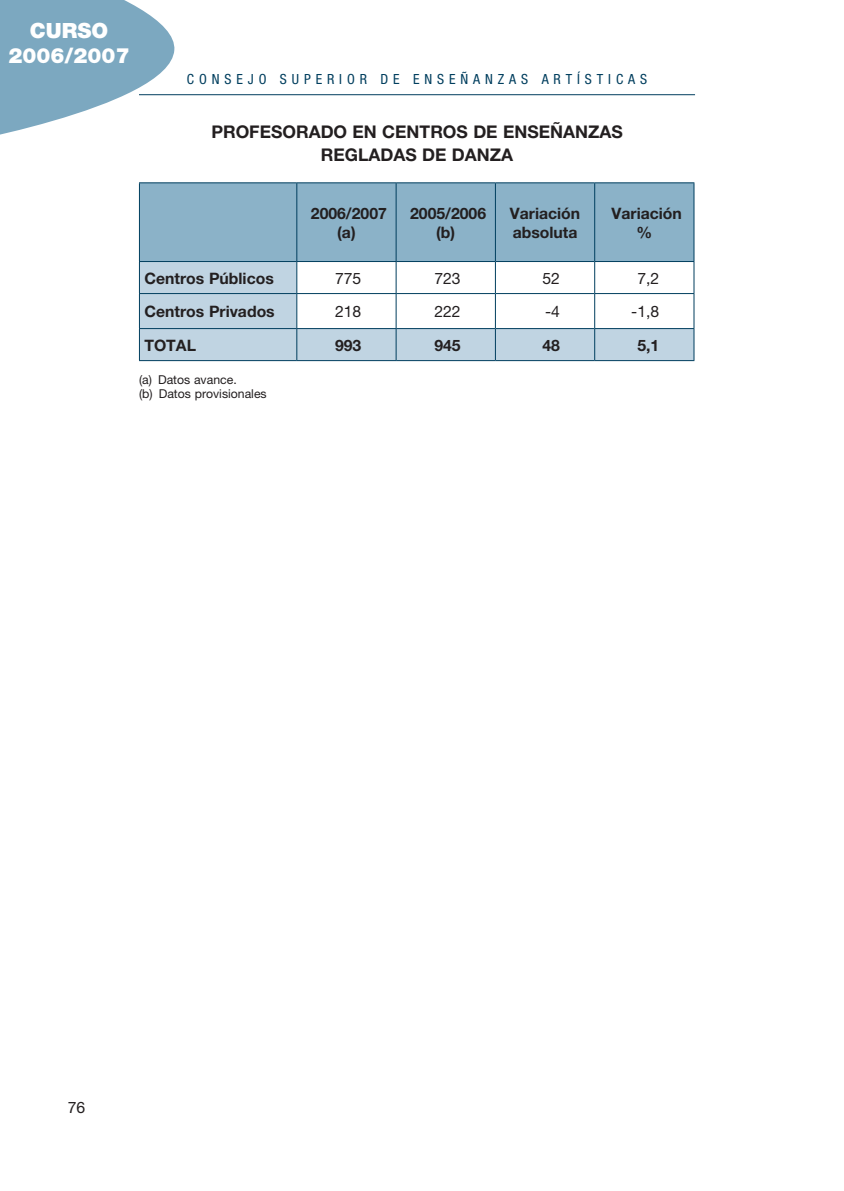
<style>
.page{position:relative;width:844px;height:1191px;background:#fff}
.page>*{position:absolute;margin:0;border:0;box-sizing:border-box;transform-origin:0 0}
.t1{font:900 21px/25.2px "Helvetica Neue";color:#fff;text-align:center}
.t2{font:700 17.5px/22.8px "Helvetica Neue";color:#231f20;text-align:center}
.t3{font:700 15.75px/18.9px "Helvetica Neue";color:#231f20;text-align:center}
.t4{font:15.75px "Helvetica Neue";color:#231f20}
.t5{font:condensed 14px "Helvetica Neue";letter-spacing:.35em;color:#003e5e}
._04-PIES_TABLAS{font:12.25px "Helvetica Neue";color:#231f20}
</style>
<div class="page">
<hr style="left:139px;top:94px;width:555px;height:1px;background:#003e5e">
<svg style="left:0;top:0;width:179px;height:135px"></svg>
<div style="left:140px;top:183px;width:553px;height:78px;background:#8bb2c8"></div>
<div style="left:140px;top:262px;width:553px;height:98px;background:#c0d4e2"></div>
<svg style="left:297px;top:262px;width:396px;height:66px"></svg>
<hr style="left:395px;top:262px;width:1px;height:31px;background:#003e5e">
<hr style="left:495px;top:262px;width:1px;height:31px;background:#003e5e">
<hr style="left:594px;top:262px;width:1px;height:31px;background:#003e5e">
<hr style="left:693px;top:262px;width:1px;height:31px;background:#003e5e">
<hr style="left:297px;top:293px;width:99px;height:1px;background:#003e5e">
<hr style="left:396px;top:293px;width:99px;height:1px;background:#003e5e">
<hr style="left:395px;top:294px;width:1px;height:34px;background:#003e5e">
<hr style="left:495px;top:293px;width:99px;height:1px;background:#003e5e">
<hr style="left:495px;top:294px;width:1px;height:34px;background:#003e5e">
<hr style="left:594px;top:293px;width:100px;height:1px;background:#003e5e">
<hr style="left:594px;top:294px;width:1px;height:34px;background:#003e5e">
<hr style="left:693px;top:294px;width:1px;height:34px;background:#003e5e">
<hr style="left:139px;top:262px;width:1px;height:31px;background:#003e5e">
<hr style="left:139px;top:294px;width:1px;height:34px;background:#003e5e">
<hr style="left:296px;top:262px;width:1px;height:31px;background:#003e5e">
<hr style="left:296px;top:294px;width:1px;height:34px;background:#003e5e">
<hr style="left:139px;top:293px;width:158px;height:1px;background:#003e5e">
<hr style="left:139px;top:329px;width:1px;height:31px;background:#003e5e">
<hr style="left:139px;top:328px;width:158px;height:1px;background:#003e5e">
<hr style="left:297px;top:328px;width:99px;height:1px;background:#003e5e">
<hr style="left:396px;top:328px;width:99px;height:1px;background:#003e5e">
<hr style="left:495px;top:328px;width:99px;height:1px;background:#003e5e">
<hr style="left:594px;top:328px;width:100px;height:1px;background:#003e5e">
<hr style="left:296px;top:329px;width:1px;height:31px;background:#003e5e">
<hr style="left:395px;top:329px;width:1px;height:31px;background:#003e5e">
<hr style="left:495px;top:329px;width:1px;height:31px;background:#003e5e">
<hr style="left:594px;top:329px;width:1px;height:31px;background:#003e5e">
<hr style="left:693px;top:329px;width:1px;height:31px;background:#003e5e">
<hr style="left:139px;top:360px;width:158px;height:1px;background:#003e5e">
<hr style="left:297px;top:360px;width:99px;height:1px;background:#003e5e">
<hr style="left:396px;top:360px;width:99px;height:1px;background:#003e5e">
<hr style="left:495px;top:360px;width:99px;height:1px;background:#003e5e">
<hr style="left:594px;top:360px;width:100px;height:1px;background:#003e5e">
<hr style="left:139px;top:182px;width:158px;height:1px;background:#003e5e">
<hr style="left:139px;top:183px;width:1px;height:78px;background:#003e5e">
<hr style="left:139px;top:261px;width:158px;height:1px;background:#003e5e">
<hr style="left:297px;top:182px;width:99px;height:1px;background:#003e5e">
<hr style="left:296px;top:183px;width:1px;height:78px;background:#003e5e">
<hr style="left:297px;top:261px;width:99px;height:1px;background:#003e5e">
<hr style="left:396px;top:182px;width:99px;height:1px;background:#003e5e">
<hr style="left:395px;top:183px;width:1px;height:78px;background:#003e5e">
<hr style="left:396px;top:261px;width:99px;height:1px;background:#003e5e">
<hr style="left:495px;top:182px;width:99px;height:1px;background:#003e5e">
<hr style="left:495px;top:183px;width:1px;height:78px;background:#003e5e">
<hr style="left:495px;top:261px;width:99px;height:1px;background:#003e5e">
<hr style="left:594px;top:182px;width:100px;height:1px;background:#003e5e">
<hr style="left:594px;top:183px;width:1px;height:78px;background:#003e5e">
<hr style="left:693px;top:183px;width:1px;height:78px;background:#003e5e">
<hr style="left:594px;top:261px;width:100px;height:1px;background:#003e5e">
<h1 class="t1" style="left:8px;top:18px;width:123px">CURSO<br>2006/2007</h1>
<p class="t5" style="left:187px;top:71px;width:461px">CONSEJO SUPERIOR DE ENSEÑANZAS ARTÍSTICAS</p>
<p class="t2" style="left:211px;top:120px;width:413px">PROFESORADO EN CENTROS DE ENSEÑANZAS<br>REGLADAS DE DANZA</p>
<p class="t3" style="left:311px;top:203px;width:77px">2006/2007 (a)</p>
<p class="t3" style="left:410px;top:203px;width:77px">2005/2006 (b)</p>
<p class="t3" style="left:509px;top:203px;width:72px;text-align:left">Variación absoluta</p>
<p class="t3" style="left:611px;top:203px;width:72px">Variación</p>
<p class="t3" style="left:636px;top:222px;width:17px">%</p>
<p class="t3" style="left:144px;top:268px;width:131px">Centros Públicos</p>
<p class="t4" style="left:335px;top:269px;width:28px">775</p>
<p class="t4" style="left:434px;top:269px;width:28px">723</p>
<p class="t4" style="left:542px;top:269px;width:19px">52</p>
<p class="t4" style="left:637px;top:269px;width:23px">7,2</p>
<p class="t3" style="left:144px;top:302px;width:132px">Centros Privados</p>
<p class="t4" style="left:335px;top:302px;width:28px">218</p>
<p class="t4" style="left:434px;top:302px;width:28px">222</p>
<p class="t4" style="left:545px;top:302px;width:16px">-4</p>
<p class="t4" style="left:631px;top:302px;width:30px">-1,8</p>
<p class="t3" style="left:144px;top:335px;width:53px">TOTAL</p>
<p class="t3" style="left:335px;top:335px;width:28px">993</p>
<p class="t3" style="left:434px;top:335px;width:28px">945</p>
<p class="t3" style="left:542px;top:335px;width:19px">48</p>
<p class="t3" style="left:637px;top:335px;width:23px">5,1</p>
<p class="_04-PIES_TABLAS" style="left:139px;top:372px;width:99px">(a) Datos avance.</p>
<p class="_04-PIES_TABLAS" style="left:139px;top:387px;width:129px">(b) Datos provisionales</p>
<p class="t4" style="left:68px;top:1097px;width:19px">76</p>
</div>
